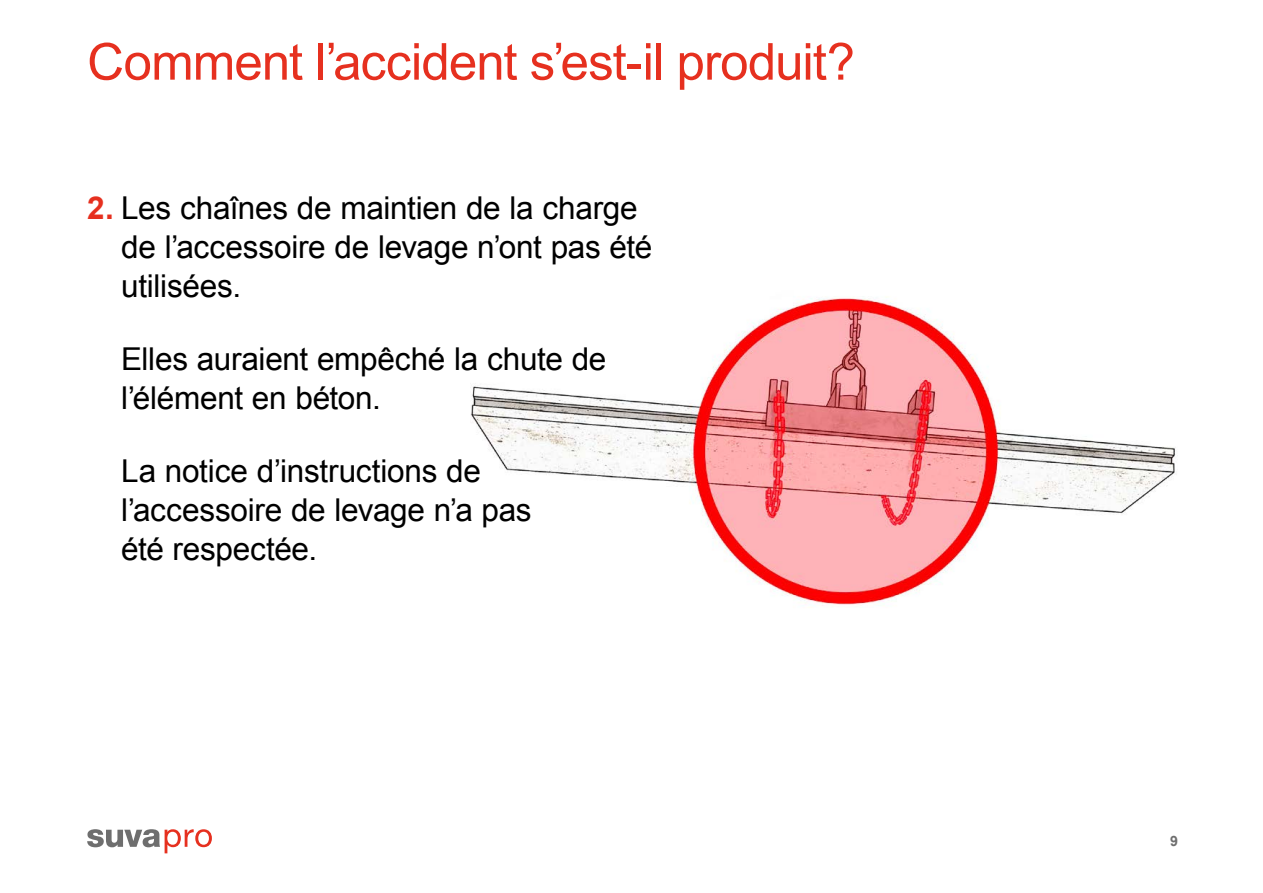
<style>
.page{position:relative;width:1263px;height:893px;background:#fff}
.page>*{position:absolute;margin:0;border:0;box-sizing:border-box;transform-origin:0 0}
.t1{font:51px "Arial";letter-spacing:-.02em;color:#e6301f}
.t2{font:31.5px/39px "Arial";letter-spacing:-.01em;color:#000}
.t3{font:700 14.25px "Arial";color:#6e6e6e}
.s1{font-weight:700;color:#e6301f}
</style>
<div class="page">
<svg style="left:87px;top:829px;width:125px;height:24px"></svg>
<img style="left:470px;top:298px;width:706px;height:308px">
<h1 class="t1" style="left:87px;top:28px;width:769px">Comment l’accident s’est-il produit?</h1>
<p class="t2" style="left:121px;top:188px;width:532px;text-indent:-34px"><span class="s1">2.</span> Les chaînes de maintien de la charge de l’accessoire de levage n’ont pas été utilisées.</p>
<p class="t2" style="left:121px;top:339px;width:487px">Elles auraient empêché la chute de l’élément en béton.</p>
<p class="t2" style="left:121px;top:451px;width:412px">La notice d’instructions de l’accessoire de levage n’a pas été respectée.</p>
<p class="t3" style="left:1170px;top:832px;width:9px">9</p>
</div>
